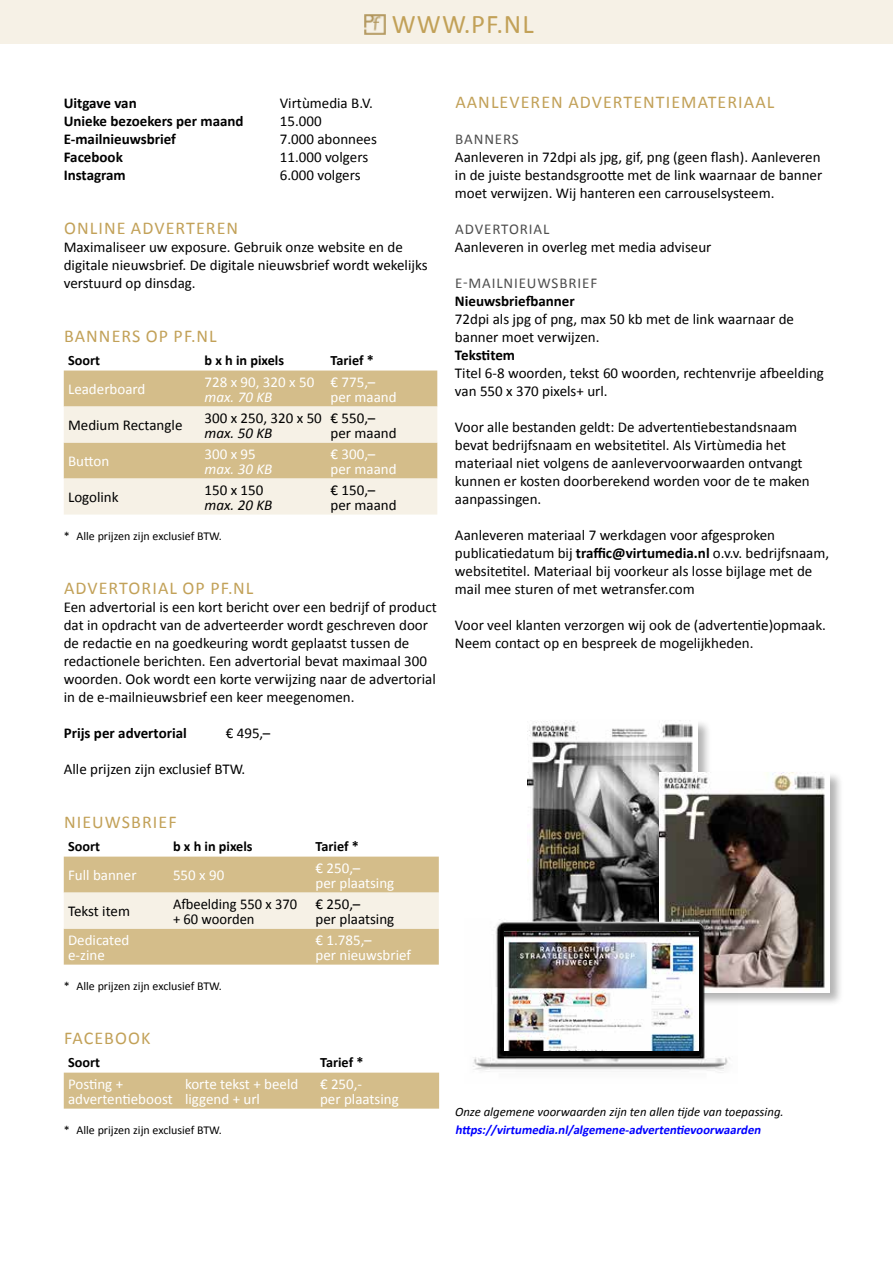
<style>
.page{position:relative;width:893px;height:1263px;background:#fff}
.page>*{position:absolute;margin:0;border:0;box-sizing:border-box;transform-origin:0 0}
.t1{font:27px "Calibri";letter-spacing:.04em;color:#c2a158}
.t2{font:18px "Calibri";letter-spacing:.06em;color:#c2a158}
.t3{font:15px/18px "Calibri";color:#000}
.t4{font:15px/15px "Calibri";color:#fff}
.t5{font:700 15px "Calibri";color:#000}
.t6{font:15px "Calibri";letter-spacing:.06em;color:#4d4d4d}
.t7{font:italic 15px "Calibri";color:#fff}
.t8{font:italic 15px "Calibri";color:#000}
.t9{font:700 14.25px "Calibri";color:#000}
.t10{font:italic 12.75px "Calibri";color:#000}
.t11{font:italic 700 12.75px "Calibri";color:#00f}
.t12{font:12px "Calibri";color:#000}
.s1{font-weight:700}
</style>
<div class="page">
<div style="left:0;top:0;width:893px;height:44px;background:#f6f1e6"></div>
<img style="left:365px;top:14px;width:20px;height:21px">
<svg style="left:64px;top:370px;width:373px;height:144px;background:#e5d7b8"></svg>
<svg style="left:64px;top:856px;width:375px;height:109px;background:#dfcfa9"></svg>
<div style="left:64px;top:1072px;width:375px;height:37px;background:#d4bd8a"></div>
<div style="left:527px;top:719px;width:185px;height:236px;background:#000;opacity:.3"></div>
<img style="left:527px;top:720px;width:170px;height:198px">
<div style="left:659px;top:771px;width:185px;height:236px;background:#000;opacity:.3"></div>
<img style="left:660px;top:772px;width:169px;height:220px">
<img style="left:473px;top:918px;width:264px;height:155px">
<img style="left:505px;top:932px;width:194px;height:118px">
<h1 class="t1" style="left:392px;top:7px;width:143px">WWW.PF.NL</h1>
<p class="t5" style="left:64px;top:93px;width:74px">Uitgave van</p>
<p class="t3" style="left:280px;top:94px;width:95px">Virtùmedia B.V.</p>
<p class="t5" style="left:64px;top:111px;width:181px">Unieke bezoekers per maand</p>
<p class="t3" style="left:280px;top:112px;width:43px">15.000</p>
<p class="t5" style="left:64px;top:129px;width:114px">E-mailnieuwsbrief</p>
<p class="t3" style="left:280px;top:130px;width:99px">7.000 abonnees</p>
<p class="t5" style="left:64px;top:147px;width:61px">Facebook</p>
<p class="t3" style="left:280px;top:148px;width:90px">11.000 volgers</p>
<p class="t5" style="left:64px;top:165px;width:64px">Instagram</p>
<p class="t3" style="left:280px;top:166px;width:82px">6.000 volgers</p>
<p class="t2" style="left:64px;top:217px;width:176px">ONLINE ADVERTEREN</p>
<p class="t3" style="left:64px;top:238px;width:365px">Maximaliseer uw exposure. Gebruik onze website en de digitale nieuwsbrief. De digitale nieuwsbrief wordt wekelijks verstuurd op dinsdag.</p>
<p class="t2" style="left:64px;top:325px;width:154px">BANNERS OP PF.NL</p>
<p class="t9" style="left:68px;top:351px;width:34px">Soort</p>
<p class="t9" style="left:205px;top:351px;width:81px">b x h in pixels</p>
<p class="t9" style="left:331px;top:351px;width:45px">Tarief *</p>
<p class="t4" style="left:68px;top:382px;width:79px">Leaderboard</p>
<p class="t4" style="left:205px;top:374px;width:111px">728 x 90, 320 x 50</p>
<p class="t7" style="left:205px;top:386px;width:69px">max. 70 KB</p>
<p class="t4" style="left:331px;top:374px;width:68px">€ 775,– per maand</p>
<p class="t3" style="left:68px;top:416px;width:116px">Medium Rectangle</p>
<p class="t4" style="left:68px;top:454px;width:43px">Button</p>
<p class="t3" style="left:68px;top:488px;width:52px">Logolink</p>
<p class="t3" style="left:205px;top:409px;width:119px">300 x 250, 320 x 50</p>
<p class="t8" style="left:205px;top:422px;width:69px">max. 50 KB</p>
<p class="t4" style="left:205px;top:446px;width:53px">300 x 95</p>
<p class="t7" style="left:205px;top:458px;width:69px">max. 30 KB</p>
<p class="t3" style="left:205px;top:481px;width:60px">150 x 150</p>
<p class="t8" style="left:205px;top:494px;width:69px">max. 20 KB</p>
<p class="t12" style="left:64px;top:528px;width:159px">* Alle prijzen zijn exclusief BTW.</p>
<p class="t3" style="left:331px;top:410px;width:68px;line-height:15px">€ 550,– per maand</p>
<p class="t4" style="left:331px;top:446px;width:68px">€ 300,– per maand</p>
<p class="t3" style="left:331px;top:482px;width:68px;line-height:15px">€ 150,– per maand</p>
<p class="t2" style="left:64px;top:577px;width:191px">ADVERTORIAL OP PF.NL</p>
<p class="t3" style="left:64px;top:598px;width:374px">Een advertorial is een kort bericht over een bedrijf of product dat in opdracht van de adverteerder wordt geschreven door de redactie en na goedkeuring wordt geplaatst tussen de redactionele berichten. Een advertorial bevat maximaal 300 woorden. Ook wordt een korte verwijzing naar de advertorial in de e-mailnieuwsbrief een keer meegenomen.</p>
<p class="t5" style="left:64px;top:723px;width:125px">Prijs per advertorial</p>
<p class="t3" style="left:226px;top:724px;width:46px">€ 495,–</p>
<p class="t3" style="left:64px;top:760px;width:183px">Alle prijzen zijn exclusief BTW.</p>
<p class="t2" style="left:64px;top:811px;width:114px">NIEUWSBRIEF</p>
<p class="t9" style="left:68px;top:837px;width:34px">Soort</p>
<p class="t9" style="left:173px;top:837px;width:81px">b x h in pixels</p>
<p class="t9" style="left:316px;top:837px;width:45px">Tarief *</p>
<p class="t4" style="left:68px;top:868px;width:70px">Full banner</p>
<p class="t4" style="left:173px;top:868px;width:53px">550 x 90</p>
<p class="t4" style="left:316px;top:860px;width:80px">€ 250,–<br>per plaatsing</p>
<p class="t3" style="left:68px;top:902px;width:63px">Tekst item</p>
<p class="t3" style="left:173px;top:896px;width:126px;line-height:15px">Afbeelding 550 x 370 + 60 woorden</p>
<p class="t3" style="left:316px;top:896px;width:80px;line-height:15px">€ 250,–<br>per plaatsing</p>
<p class="t4" style="left:68px;top:932px;width:63px">Dedicated e-zine</p>
<p class="t4" style="left:316px;top:932px;width:97px">€ 1.785,–<br>per nieuwsbrief</p>
<p class="t12" style="left:64px;top:978px;width:159px">* Alle prijzen zijn exclusief BTW.</p>
<p class="t2" style="left:64px;top:1027px;width:88px">FACEBOOK</p>
<p class="t9" style="left:68px;top:1053px;width:34px">Soort</p>
<p class="t9" style="left:320px;top:1053px;width:45px">Tarief *</p>
<p class="t4" style="left:68px;top:1076px;width:106px">Posting + advertentieboost</p>
<p class="t4" style="left:185px;top:1076px;width:115px">korte tekst + beeld liggend + url</p>
<p class="t4" style="left:320px;top:1076px;width:80px">€ 250,-<br>per plaatsing</p>
<p class="t12" style="left:64px;top:1122px;width:159px">* Alle prijzen zijn exclusief BTW.</p>
<p class="t2" style="left:455px;top:91px;width:321px">AANLEVEREN ADVERTENTIEMATERIAAL</p>
<p class="t6" style="left:455px;top:130px;width:65px">BANNERS</p>
<p class="t3" style="left:455px;top:148px;width:369px;text-align:justify">Aanleveren in 72dpi als jpg, gif, png (geen flash). Aanleveren in de juiste bestandsgrootte met de link waarnaar de banner moet verwijzen. Wij hanteren een carrouselsysteem.</p>
<p class="t6" style="left:455px;top:220px;width:96px">ADVERTORIAL</p>
<p class="t3" style="left:455px;top:238px;width:258px">Aanleveren in overleg met media adviseur</p>
<p class="t6" style="left:455px;top:274px;width:143px">E-MAILNIEUWSBRIEF</p>
<p class="t5" style="left:455px;top:291px;width:121px">Nieuwsbriefbanner</p>
<p class="t3" style="left:455px;top:310px;width:341px">72dpi als jpg of png, max 50 kb met de link waarnaar de banner moet verwijzen.</p>
<p class="t5" style="left:455px;top:345px;width:62px">Tekstitem</p>
<p class="t3" style="left:455px;top:364px;width:370px">Titel 6-8 woorden, tekst 60 woorden, rechtenvrije afbeelding van 550 x 370 pixels+ url.</p>
<p class="t3" style="left:455px;top:418px;width:356px">Voor alle bestanden geldt: De advertentiebestandsnaam bevat bedrijfsnaam en websitetitel. Als Virtùmedia het materiaal niet volgens de aanlevervoorwaarden ontvangt kunnen er kosten doorberekend worden voor de te maken aanpassingen.</p>
<p class="t3" style="left:455px;top:526px;width:376px">Aanleveren materiaal 7 werkdagen voor afgesproken publicatiedatum bij <span class="s1">traffic@virtumedia.nl</span> o.v.v. bedrijfsnaam, websitetitel. Materiaal bij voorkeur als losse bijlage met de mail mee sturen of met wetransfer.com</p>
<p class="t3" style="left:455px;top:616px;width:373px">Voor veel klanten verzorgen wij ook de (advertentie)opmaak.<br>Neem contact op en bespreek de mogelijkheden.</p>
<p class="t10" style="left:455px;top:1103px;width:330px">Onze algemene voorwaarden zijn ten allen tijde van toepassing.</p>
<p class="t11" style="left:455px;top:1122px;width:310px">https://virtumedia.nl/algemene-advertentievoorwaarden</p>
</div>
